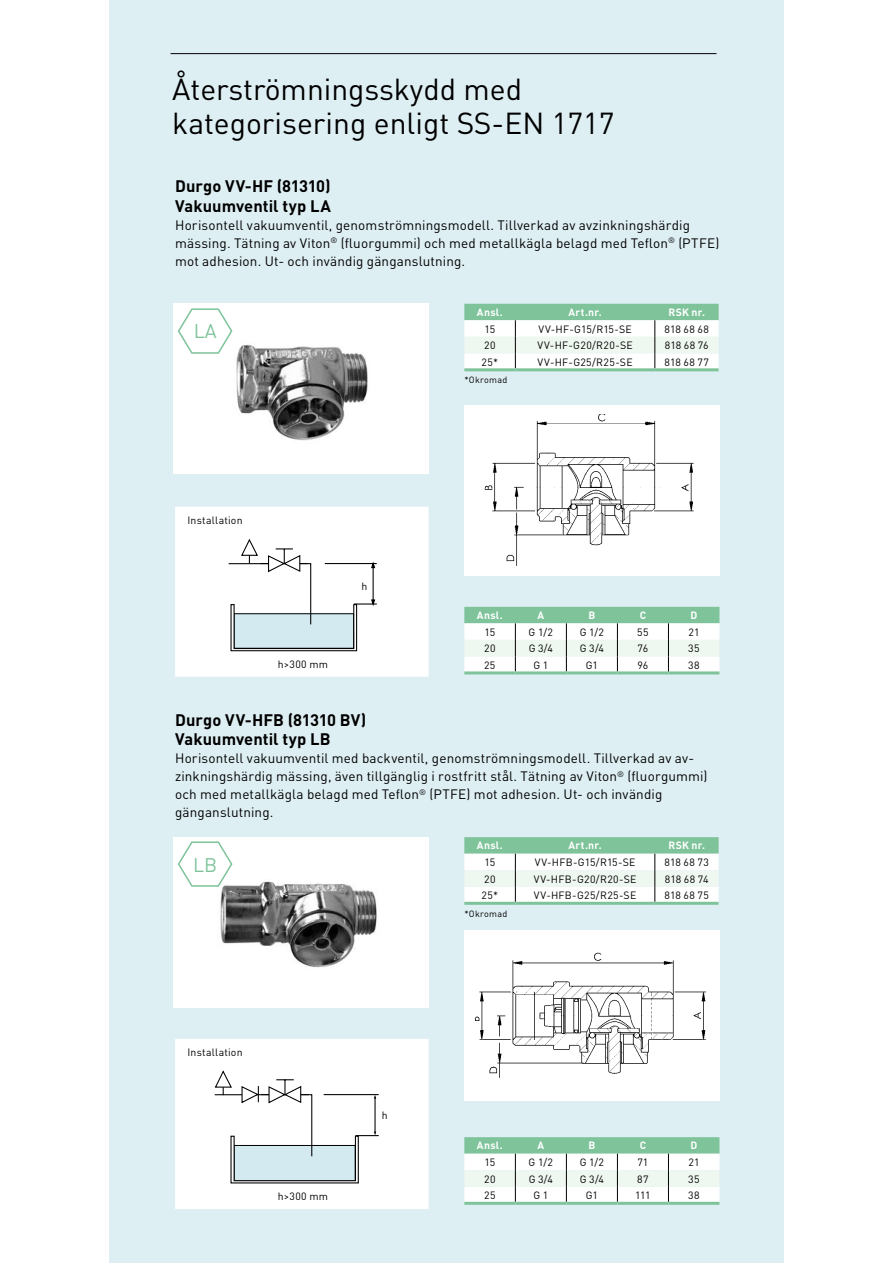
<style>
.page{position:relative;width:893px;height:1263px;background:#fff}
.page>*{position:absolute;margin:0;border:0;box-sizing:border-box;transform-origin:0 0}
.t1{font:30px/34.5px "DIN Pro";color:#000}
.t2{font:19.5px "DIN Pro";color:#7ec39a}
.t3{font:700 16.5px/19.5px "DIN Pro";color:#000}
.t4{font:13.5px/18px "DIN Pro";letter-spacing:.01em;color:#000}
.t5{font:10.5px "DIN Pro";letter-spacing:.025em;color:#000}
.t6{font:700 10.5px "DIN Pro";letter-spacing:.03em;color:#fff}
.t7{font:9px "DIN Pro";letter-spacing:.03em;color:#000}
</style>
<div class="page">
<div style="left:109px;top:0;width:675px;height:1263px;background:#deeff4"></div>
<div style="left:173px;top:837px;width:256px;height:170px;background:#fff"></div>
<div style="left:173px;top:304px;width:256px;height:170px;background:#fff"></div>
<div style="left:464px;top:405px;width:255px;height:170px;background:#fff"></div>
<div style="left:464px;top:930px;width:255px;height:170px;background:#fff"></div>
<svg style="left:178px;top:308px;width:55px;height:46px"></svg>
<hr style="left:464px;top:671px;width:51px;height:3px;background:#7ec39a">
<hr style="left:515px;top:671px;width:51px;height:3px;background:#7ec39a">
<hr style="left:566px;top:671px;width:51px;height:3px;background:#7ec39a">
<hr style="left:617px;top:671px;width:51px;height:3px;background:#7ec39a">
<hr style="left:668px;top:671px;width:51px;height:3px;background:#7ec39a">
<svg style="left:464px;top:607px;width:255px;height:66px;background:#d5e9dd"></svg>
<hr style="left:464px;top:1202px;width:51px;height:3px;background:#7ec39a">
<hr style="left:515px;top:1202px;width:51px;height:3px;background:#7ec39a">
<hr style="left:566px;top:1202px;width:51px;height:3px;background:#7ec39a">
<hr style="left:617px;top:1202px;width:51px;height:3px;background:#7ec39a">
<hr style="left:668px;top:1202px;width:51px;height:3px;background:#7ec39a">
<svg style="left:464px;top:1137px;width:255px;height:66px;background:#d5e9dd"></svg>
<hr style="left:171px;top:53px;width:545px;height:1px;background:#000">
<svg style="left:464px;top:304px;width:255px;height:64px;background:#d8ece0"></svg>
<hr style="left:464px;top:368px;width:51px;height:3px;background:#7ec39a">
<hr style="left:515px;top:368px;width:140px;height:3px;background:#7ec39a">
<hr style="left:655px;top:368px;width:64px;height:3px;background:#7ec39a">
<svg style="left:464px;top:837px;width:255px;height:65px;background:#d8ebe0"></svg>
<hr style="left:464px;top:902px;width:51px;height:3px;background:#7ec39a">
<hr style="left:515px;top:902px;width:140px;height:3px;background:#7ec39a">
<hr style="left:655px;top:902px;width:64px;height:3px;background:#7ec39a">
<svg style="left:175px;top:1039px;width:254px;height:170px;background:#f4f6f6"></svg>
<img style="left:476px;top:952px;width:230px;height:126px">
<img style="left:484px;top:414px;width:210px;height:152px">
<img style="left:236px;top:344px;width:132px;height:97px">
<img style="left:220px;top:881px;width:157px;height:87px">
<svg style="left:178px;top:841px;width:55px;height:46px"></svg>
<svg style="left:175px;top:507px;width:254px;height:170px;background:#f4f6f7"></svg>
<h1 class="t1" style="left:172px;top:71px;width:444px">Återströmningsskydd med kategorisering enligt SS-EN 1717</h1>
<p class="t3" style="left:175px;top:176px;width:157px">Durgo VV-HF (81310)<br>Vakuumventil typ LA</p>
<p class="t4" style="left:175px;top:215px;width:546px">Horisontell vakuumventil, genomströmningsmodell. Tillverkad av avzinkningshärdig mässing. Tätning av Viton<sup>®</sup> (fluorgummi) och med metallkägla belagd med Teflon<sup>®</sup> (PTFE) mot adhesion. Ut- och invändig gänganslutning.</p>
<h2 class="t2" style="left:194px;top:317px;width:25px">LA</h2>
<p class="t5" style="left:187px;top:513px;width:57px">Installation</p>
<p class="t5" style="left:278px;top:657px;width:52px">h&gt;300 mm</p>
<p class="t5" style="left:361px;top:579px;width:7px">h</p>
<p class="t6" style="left:477px;top:305px;width:27px">Ansl.</p>
<p class="t6" style="left:568px;top:305px;width:35px">Art.nr.</p>
<p class="t6" style="left:668px;top:305px;width:38px">RSK nr.</p>
<p class="t5" style="left:484px;top:322px;width:12px">15</p>
<p class="t5" style="left:538px;top:322px;width:95px">VV-HF-G15/R15-SE</p>
<p class="t5" style="left:664px;top:322px;width:46px">818 68 68</p>
<p class="t5" style="left:484px;top:338px;width:13px">20</p>
<p class="t5" style="left:537px;top:338px;width:97px">VV-HF-G20/R20-SE</p>
<p class="t5" style="left:665px;top:338px;width:45px">818 68 76</p>
<p class="t5" style="left:482px;top:355px;width:18px">25*</p>
<p class="t5" style="left:538px;top:355px;width:97px">VV-HF-G25/R25-SE</p>
<p class="t5" style="left:664px;top:355px;width:46px">818 68 77</p>
<p class="t7" style="left:464px;top:374px;width:45px">*Okromad</p>
<p class="t6" style="left:477px;top:608px;width:27px">Ansl.</p>
<p class="t6" style="left:537px;top:608px;width:8px">A</p>
<p class="t6" style="left:588px;top:608px;width:8px">B</p>
<p class="t6" style="left:640px;top:608px;width:8px">C</p>
<p class="t6" style="left:690px;top:608px;width:8px">D</p>
<p class="t5" style="left:484px;top:625px;width:12px">15</p>
<p class="t5" style="left:529px;top:625px;width:26px">G 1/2</p>
<p class="t5" style="left:580px;top:625px;width:26px">G 1/2</p>
<p class="t5" style="left:637px;top:625px;width:13px">55</p>
<p class="t5" style="left:688px;top:625px;width:13px">21</p>
<p class="t5" style="left:484px;top:641px;width:13px">20</p>
<p class="t5" style="left:529px;top:641px;width:26px">G 3/4</p>
<p class="t5" style="left:580px;top:641px;width:26px">G 3/4</p>
<p class="t5" style="left:638px;top:641px;width:12px">76</p>
<p class="t5" style="left:688px;top:641px;width:13px">35</p>
<p class="t5" style="left:484px;top:658px;width:13px">25</p>
<p class="t5" style="left:533px;top:658px;width:16px">G 1</p>
<p class="t5" style="left:586px;top:658px;width:14px">G1</p>
<p class="t5" style="left:637px;top:658px;width:12px">96</p>
<p class="t5" style="left:688px;top:658px;width:13px">38</p>
<p class="t3" style="left:175px;top:709px;width:193px">Durgo VV-HFB (81310 BV)<br>Vakuumventil typ LB</p>
<p class="t4" style="left:175px;top:749px;width:534px">Horisontell vakuumventil med backventil, genomströmningsmodell. Tillverkad av av&shy;zinkningshärdig mässing, även tillgänglig i rostfritt stål. Tätning av Viton<sup>®</sup> (fluorgummi) och med metallkägla belagd med Teflon<sup>®</sup> (PTFE) mot adhesion. Ut- och invändig gänganslutning.</p>
<h2 class="t2" style="left:193px;top:851px;width:26px">LB</h2>
<p class="t5" style="left:187px;top:1045px;width:57px">Installation</p>
<p class="t5" style="left:278px;top:1189px;width:52px">h&gt;300 mm</p>
<p class="t5" style="left:382px;top:1108px;width:7px">h</p>
<p class="t6" style="left:477px;top:838px;width:27px">Ansl.</p>
<p class="t6" style="left:568px;top:838px;width:35px">Art.nr.</p>
<p class="t6" style="left:668px;top:838px;width:38px">RSK nr.</p>
<p class="t5" style="left:484px;top:855px;width:12px">15</p>
<p class="t5" style="left:535px;top:855px;width:102px">VV-HFB-G15/R15-SE</p>
<p class="t5" style="left:664px;top:855px;width:46px">818 68 73</p>
<p class="t5" style="left:484px;top:871px;width:13px">20</p>
<p class="t5" style="left:534px;top:871px;width:104px">VV-HFB-G20/R20-SE</p>
<p class="t5" style="left:665px;top:871px;width:45px">818 68 74</p>
<p class="t5" style="left:482px;top:888px;width:18px">25*</p>
<p class="t5" style="left:534px;top:888px;width:104px">VV-HFB-G25/R25-SE</p>
<p class="t5" style="left:665px;top:888px;width:46px">818 68 75</p>
<p class="t7" style="left:464px;top:907px;width:45px">*Okromad</p>
<p class="t6" style="left:477px;top:1138px;width:27px">Ansl.</p>
<p class="t6" style="left:537px;top:1138px;width:8px">A</p>
<p class="t6" style="left:588px;top:1138px;width:8px">B</p>
<p class="t6" style="left:640px;top:1138px;width:8px">C</p>
<p class="t6" style="left:690px;top:1138px;width:8px">D</p>
<p class="t5" style="left:484px;top:1155px;width:12px">15</p>
<p class="t5" style="left:529px;top:1155px;width:26px">G 1/2</p>
<p class="t5" style="left:580px;top:1155px;width:26px">G 1/2</p>
<p class="t5" style="left:637px;top:1155px;width:13px">71</p>
<p class="t5" style="left:688px;top:1155px;width:13px">21</p>
<p class="t5" style="left:484px;top:1171px;width:13px">20</p>
<p class="t5" style="left:529px;top:1171px;width:26px">G 3/4</p>
<p class="t5" style="left:580px;top:1171px;width:26px">G 3/4</p>
<p class="t5" style="left:637px;top:1171px;width:13px">87</p>
<p class="t5" style="left:688px;top:1171px;width:13px">35</p>
<p class="t5" style="left:484px;top:1188px;width:13px">25</p>
<p class="t5" style="left:533px;top:1188px;width:16px">G 1</p>
<p class="t5" style="left:586px;top:1188px;width:14px">G1</p>
<p class="t5" style="left:635px;top:1188px;width:17px">111</p>
<p class="t5" style="left:688px;top:1188px;width:13px">38</p>
</div>
